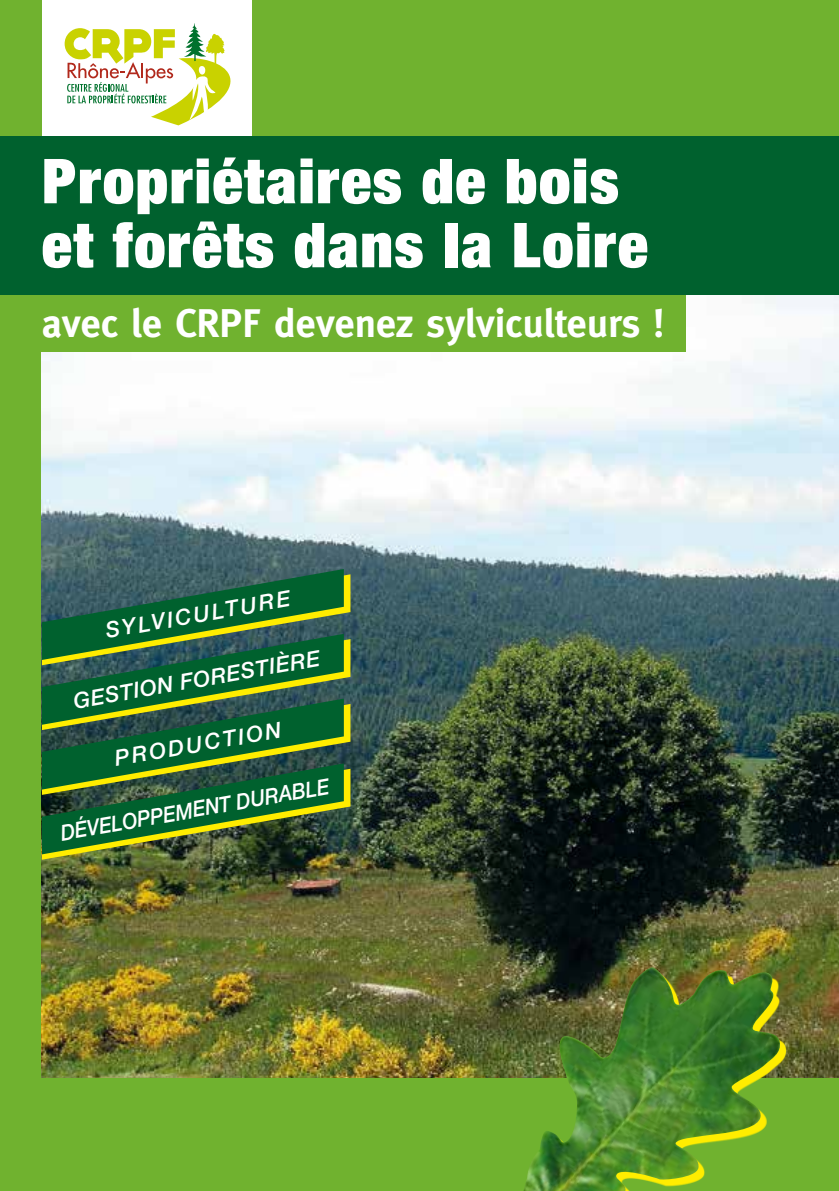
<style>
.page{position:relative;width:839px;height:1191px;background:#70b22f}
.page>*{position:absolute;margin:0;border:0;box-sizing:border-box;transform-origin:0 0}
.t1{font:900 expanded 62px/64px "Helvetica Neue LT";letter-spacing:.03em;color:#fff}
.t2{font:700 40px "Meta";color:#fff}
.t3{font:italic 500 22px "Helvetica Neue";color:#fff}
.t4{font:italic 500 22px "Helvetica Neue";color:#fff;scale:.9 1}
</style>
<div class="page">
<div style="left:42px;top:0;width:210px;height:136px;background:#fff"></div>
<img style="left:42px;top:295px;width:797px;height:782px">
<div style="left:0;top:295px;width:685px;height:56px;background:#70b22f"></div>
<div style="left:0;top:136px;width:839px;height:159px;background:#00612e"></div>
<img style="left:523px;top:965px;width:259px;height:226px">
<svg style="left:65px;top:23px;width:166px;height:102px"></svg>
<svg style="left:42px;top:569px;width:308px;height:290px;background:#296536"></svg>
<p class="t1" style="left:42px;top:148px;width:607px">Propriétaires de bois et forêts dans la Loire</p>
<p class="t2" style="left:42px;top:300px;width:623px">avec le CRPF devenez sylviculteurs !</p>
<p class="t3" style="left:103px;top:618px;width:189px;rotate:-10deg">sylviculture</p>
<p class="t3" style="left:138px;top:676px;width:89px;rotate:-10deg">ON FORESTI</p>
<p class="t3" style="left:113px;top:746px;width:90px;rotate:-10deg">PRODUCTI</p>
<p class="t4" style="left:58px;top:820px;width:292px;rotate:-10deg">DÉVEL OPPEMENT DUR ABLE</p>
<p class="t3" style="left:72px;top:688px;width:33px;rotate:-10deg">GESTI</p>
</div>
